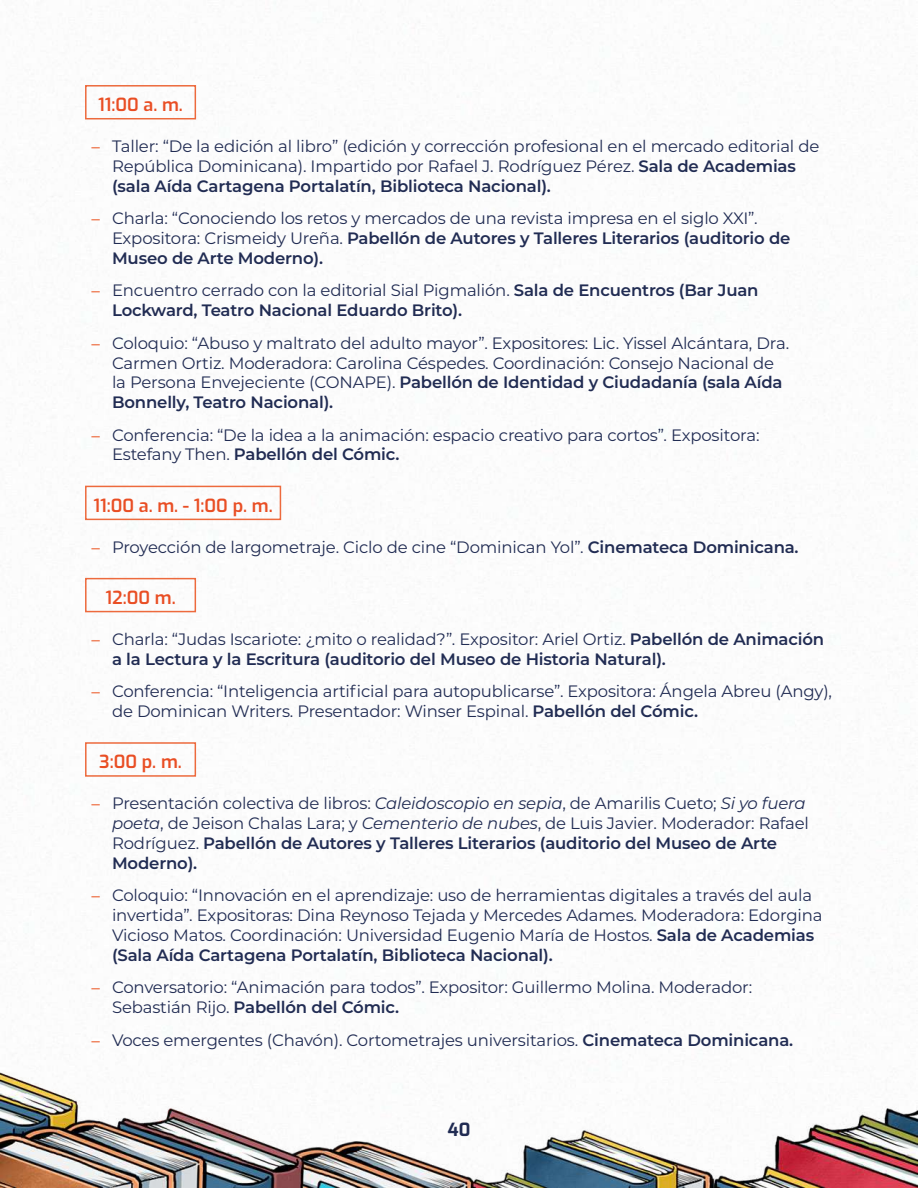
<style>
.page{position:relative;width:918px;height:1188px;background:#fff}
.page>*{position:absolute;margin:0;border:0;box-sizing:border-box;transform-origin:0 0}
.t1{font:600 18px "Exo";color:#e94e24}
.t2{font:700 18px "Exo";color:#212c53}
.t3{font:16.5px/19.8px "Montserrat";letter-spacing:-.01em;color:#212c53}
.t4{font:600 16.5px/19.8px "Montserrat";letter-spacing:-.01em;color:#212c53}
.s1{color:#ed6a3d}
.s2{font-weight:600}
.s3{font-weight:400}
.s4{font-style:italic}
</style>
<div class="page">
<img style="left:0;top:9px;width:918px;height:1179px">
<div style="left:85px;top:85px;width:111px;height:34px;border:2px solid #ed6a3d"></div>
<div style="left:85px;top:486px;width:196px;height:34px;border:2px solid #ed6a3d"></div>
<div style="left:85px;top:578px;width:111px;height:34px;border:2px solid #ed6a3d"></div>
<div style="left:85px;top:742px;width:111px;height:35px;border:2px solid #ed6a3d"></div>
<p class="t1" style="left:98px;top:91px;width:86px">11:00 a. m.</p>
<p class="t3" style="left:112px;top:136px;width:709px;text-indent:-21px"><span class="s1">−</span> Taller: “De la edición al libro” (edición y corrección profesional en el mercado editorial de<br>República Dominicana). Impartido por Rafael J. Rodríguez Pérez. <span class="s2">Sala de Academias (sala Aída Cartagena Portalatín, Biblioteca Nacional).</span></p>
<p class="t3" style="left:112px;top:208px;width:680px;text-indent:-21px"><span class="s1">−</span> Charla: “Conociendo los retos y mercados de una revista impresa en el siglo XXI”.<br>Expositora: Crismeidy Ureña. <span class="s2">Pabellón de Autores y Talleres Literarios (auditorio de<br>Museo de Arte Moderno).</span></p>
<p class="t4" style="left:112px;top:280px;width:648px;text-indent:-21px"><span class="s1">−</span> <span class="s3">Encuentro cerrado con la editorial Sial Pigmalión.</span> Sala de Encuentros (Bar Juan<br>Lockward, Teatro Nacional Eduardo Brito).</p>
<p class="t3" style="left:112px;top:332px;width:679px;text-indent:-21px"><span class="s1">−</span> Coloquio: “Abuso y maltrato del adulto mayor”. Expositores: Lic. Yissel Alcántara, Dra.<br>Carmen Ortiz. Moderadora: Carolina Céspedes. Coordinación: Consejo Nacional de la Persona Envejeciente (CONAPE). <span class="s2">Pabellón de Identidad y Ciudadanía (sala Aída Bonnelly, Teatro Nacional).</span></p>
<p class="t3" style="left:112px;top:424px;width:649px;text-indent:-21px"><span class="s1">−</span> Conferencia: “De la idea a la animación: espacio creativo para cortos”. Expositora:<br>Estefany Then. <span class="s2">Pabellón del Cómic.</span></p>
<p class="t1" style="left:93px;top:492px;width:181px">11:00 a. m. - 1:00 p. m.</p>
<p class="t3" style="left:91px;top:536px;width:709px"><span class="s1">−</span> Proyección de largometraje. Ciclo de cine “Dominican Yol”. <span class="s2">Cinemateca Dominicana.</span></p>
<p class="t1" style="left:105px;top:584px;width:72px">12:00 m.</p>
<p class="t4" style="left:112px;top:628px;width:714px;text-indent:-21px"><span class="s1">−</span> <span class="s3">Charla: “Judas Iscariote: ¿mito o realidad?”. Expositor: Ariel Ortiz.</span> Pabellón de Animación a la Lectura y la Escritura (auditorio del Museo de Historia Natural).</p>
<p class="t3" style="left:112px;top:681px;width:722px;text-indent:-21px"><span class="s1">−</span> Conferencia: “Inteligencia artificial para autopublicarse”. Expositora: Ángela Abreu (Angy), de Dominican Writers. Presentador: Winser Espinal. <span class="s2">Pabellón del Cómic.</span></p>
<p class="t1" style="left:99px;top:748px;width:84px">3:00 p. m.</p>
<p class="t3" style="left:112px;top:793px;width:699px;text-indent:-21px"><span class="s1">−</span> Presentación colectiva de libros: <span class="s4">Caleidoscopio en sepia</span>, de Amarilis Cueto; <span class="s4">Si yo fuera poeta</span>, de Jeison Chalas Lara; y <span class="s4">Cementerio de nubes</span>, de Luis Javier. Moderador: Rafael Rodríguez. <span class="s2">Pabellón de Autores y Talleres Literarios (auditorio del Museo de Arte Moderno).</span></p>
<p class="t3" style="left:112px;top:885px;width:712px;text-indent:-21px"><span class="s1">−</span> Coloquio: “Innovación en el aprendizaje: uso de herramientas digitales a través del aula invertida”. Expositoras: Dina Reynoso Tejada y Mercedes Adames. Moderadora: Edorgina Vicioso Matos. Coordinación: Universidad Eugenio María de Hostos. <span class="s2">Sala de Academias (Sala Aída Cartagena Portalatín, Biblioteca Nacional).</span></p>
<p class="t3" style="left:112px;top:977px;width:642px;text-indent:-21px"><span class="s1">−</span> Conversatorio: “Animación para todos”. Expositor: Guillermo Molina. Moderador:<br>Sebastián Rijo. <span class="s2">Pabellón del Cómic.</span></p>
<p class="t3" style="left:91px;top:1029px;width:704px"><span class="s1">−</span> Voces emergentes (Chavón). Cortometrajes universitarios. <span class="s2">Cinemateca Dominicana.</span></p>
<p class="t2" style="left:448px;top:1116px;width:24px">40</p>
</div>
